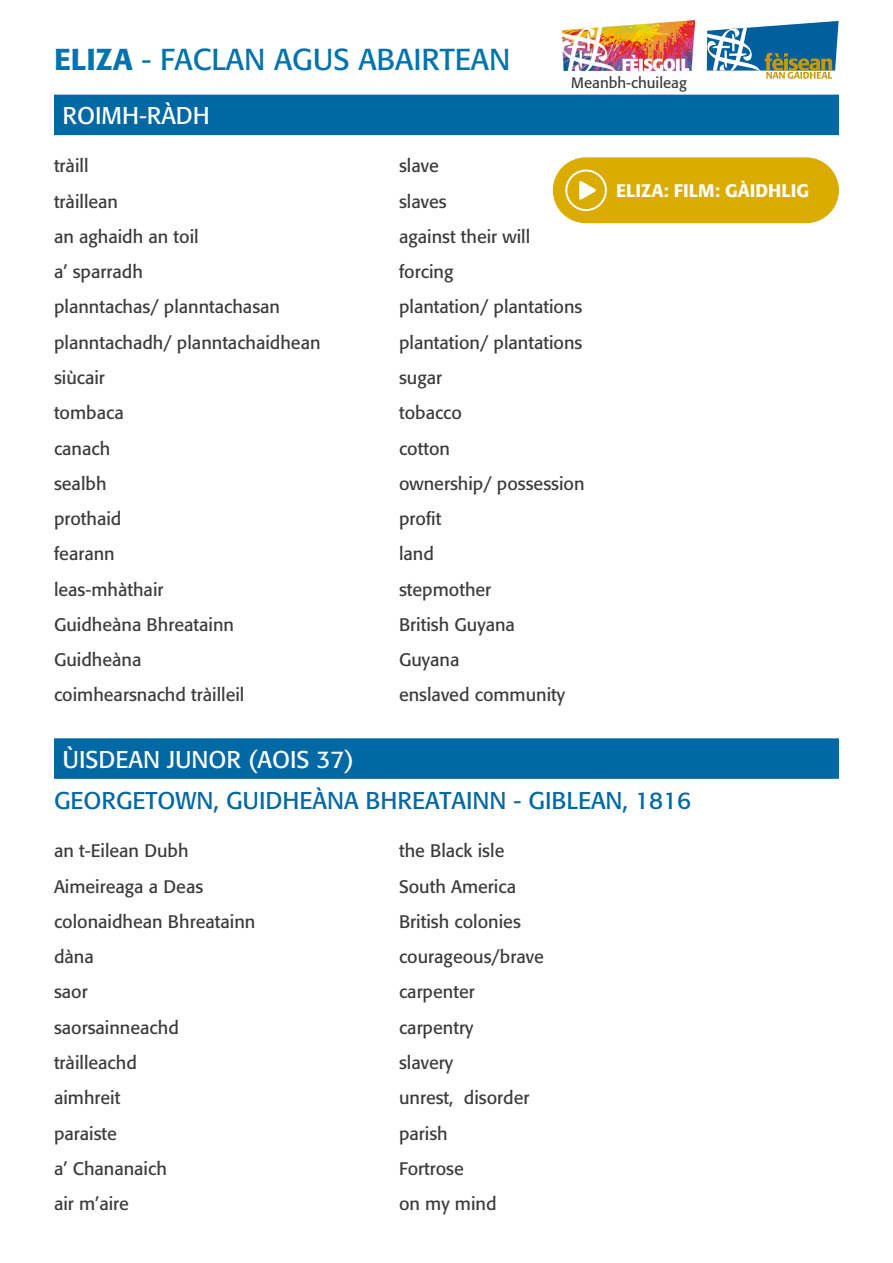
<style>
.page{position:relative;width:893px;height:1263px;background:#fff}
.page>*{position:absolute;margin:0;border:0;box-sizing:border-box;transform-origin:0 0}
.t1{font:30px "Formata";color:#0073ac}
.t2{font:24px "Formata";color:#0068a3}
.t3{font:24px "Formata";color:#fff}
.t4{font:18px "Formata";color:#3c3c3b}
.t5{font:500 18px "Formata";color:#fff}
.t6{font:15px "Formata";color:#3c3c3b}
.s1{font-weight:500}
</style>
<div class="page">
<div style="left:54px;top:95px;width:785px;height:40px;background:#0068a3"></div>
<div style="left:54px;top:738px;width:785px;height:41px;background:#0068a3"></div>
<svg style="left:707px;top:21px;width:132px;height:58px"></svg>
<img style="left:562px;top:20px;width:132px;height:50px">
<div style="left:553px;top:157px;width:286px;height:66px;background:#dbac00;border-radius:33px"></div>
<svg style="left:579px;top:181px;width:17px;height:19px"></svg>
<div style="left:565px;top:170px;width:42px;height:41px;border:2px solid #fff;border-radius:50%"></div>
<h1 class="t1" style="left:54px;top:42px;width:458px"><span class="s1">ELIZA</span> - FACLAN AGUS ABAIRTEAN</h1>
<h2 class="t3" style="left:63px;top:101px;width:149px">ROIMH-RÀDH</h2>
<p class="t4" style="left:54px;top:155px;width:36px">tràill</p>
<p class="t4" style="left:399px;top:155px;width:41px">slave</p>
<p class="t4" style="left:54px;top:190px;width:66px">tràillean</p>
<p class="t4" style="left:399px;top:190px;width:49px">slaves</p>
<p class="t4" style="left:54px;top:226px;width:146px">an aghaidh an toil</p>
<p class="t4" style="left:399px;top:226px;width:133px">against their will</p>
<p class="t4" style="left:54px;top:261px;width:90px">a’ sparradh</p>
<p class="t4" style="left:399px;top:261px;width:56px">forcing</p>
<p class="t4" style="left:54px;top:296px;width:228px">planntachas/ planntachasan</p>
<p class="t4" style="left:399px;top:296px;width:185px">plantation/ plantations</p>
<p class="t4" style="left:54px;top:331px;width:268px">planntachadh/ planntachaidhean</p>
<p class="t4" style="left:399px;top:331px;width:185px">plantation/ plantations</p>
<p class="t4" style="left:54px;top:367px;width:52px">siùcair</p>
<p class="t4" style="left:399px;top:367px;width:45px">sugar</p>
<p class="t4" style="left:54px;top:402px;width:71px">tombaca</p>
<p class="t4" style="left:399px;top:402px;width:64px">tobacco</p>
<p class="t4" style="left:54px;top:437px;width:58px">canach</p>
<p class="t4" style="left:399px;top:437px;width:52px">cotton</p>
<p class="t4" style="left:54px;top:472px;width:54px">sealbh</p>
<p class="t4" style="left:399px;top:472px;width:187px">ownership/ possession</p>
<p class="t4" style="left:54px;top:508px;width:69px">prothaid</p>
<p class="t4" style="left:399px;top:508px;width:44px">profit</p>
<p class="t4" style="left:54px;top:543px;width:62px">fearann</p>
<p class="t4" style="left:399px;top:543px;width:36px">land</p>
<p class="t4" style="left:54px;top:578px;width:111px">leas-mhàthair</p>
<p class="t4" style="left:399px;top:578px;width:94px">stepmother</p>
<p class="t4" style="left:54px;top:614px;width:181px">Guidheàna Bhreatainn</p>
<p class="t4" style="left:399px;top:614px;width:117px">British Guyana</p>
<p class="t4" style="left:54px;top:649px;width:89px">Guidheàna</p>
<p class="t4" style="left:399px;top:649px;width:62px">Guyana</p>
<p class="t4" style="left:54px;top:684px;width:192px">coimhearsnachd tràilleil</p>
<p class="t4" style="left:399px;top:684px;width:168px">enslaved community</p>
<p class="t6" style="left:571px;top:73px;width:117px">Meanbh-chuileag</p>
<p class="t5" style="left:616px;top:180px;width:194px">ELIZA: FILM: GÀIDHLIG</p>
<h2 class="t3" style="left:63px;top:745px;width:293px">ÙISDEAN JUNOR (AOIS 37)</h2>
<h2 class="t2" style="left:54px;top:786px;width:639px">GEORGETOWN, GUIDHEÀNA BHREATAINN - GIBLEAN, 1816</h2>
<p class="t4" style="left:54px;top:840px;width:136px">an t-Eilean Dubh</p>
<p class="t4" style="left:399px;top:840px;width:107px">the Black isle</p>
<p class="t4" style="left:54px;top:875px;width:151px">Aimeireaga a Deas</p>
<p class="t4" style="left:399px;top:875px;width:119px">South America</p>
<p class="t4" style="left:54px;top:911px;width:203px">colonaidhean Bhreatainn</p>
<p class="t4" style="left:399px;top:911px;width:123px">British colonies</p>
<p class="t4" style="left:54px;top:946px;width:41px">dàna</p>
<p class="t4" style="left:399px;top:946px;width:146px">courageous/brave</p>
<p class="t4" style="left:54px;top:981px;width:35px">saor</p>
<p class="t4" style="left:399px;top:981px;width:77px">carpenter</p>
<p class="t4" style="left:54px;top:1016px;width:126px">saorsainneachd</p>
<p class="t4" style="left:399px;top:1016px;width:76px">carpentry</p>
<p class="t4" style="left:54px;top:1052px;width:84px">tràilleachd</p>
<p class="t4" style="left:399px;top:1052px;width:55px">slavery</p>
<p class="t4" style="left:54px;top:1087px;width:68px">aimhreit</p>
<p class="t4" style="left:399px;top:1087px;width:132px">unrest, disorder</p>
<p class="t4" style="left:54px;top:1122px;width:64px">paraiste</p>
<p class="t4" style="left:399px;top:1122px;width:50px">parish</p>
<p class="t4" style="left:54px;top:1157px;width:114px">a’ Chananaich</p>
<p class="t4" style="left:399px;top:1157px;width:66px">Fortrose</p>
<p class="t4" style="left:54px;top:1193px;width:77px">air m’aire</p>
<p class="t4" style="left:399px;top:1193px;width:99px">on my mind</p>
</div>
